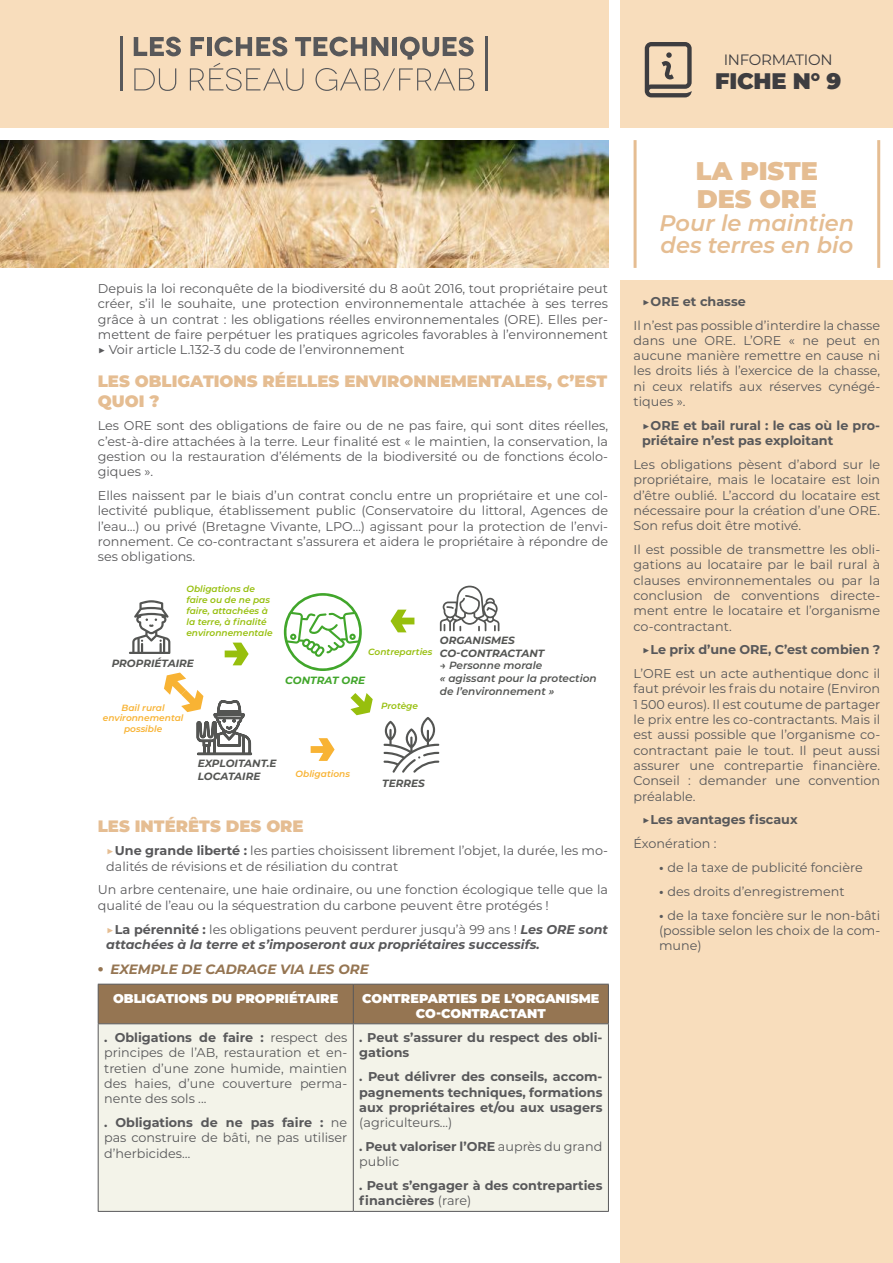
<style>
.page{position:relative;width:893px;height:1263px;background:#fff}
.page>*{position:absolute;margin:0;border:0;box-sizing:border-box;transform-origin:0 0}
.t1{font:900 25.5px/28.5px "Montserrat";color:#e5bd92}
.t2{font:italic 600 22.5px/22.5px "Montserrat";color:#e5bd92}
.t3{font:900 22.5px "Montserrat";letter-spacing:-.01em;color:#3e3d40}
.t4{font:900 16.5px/19.8px "Montserrat";color:#e5bd92}
.t5{font:15px "Montserrat";letter-spacing:-.02em;color:#3e3d40}
.t6{font:italic 700 13.5px "Montserrat";color:#957552}
.t7{font:12.75px/15.3px "Montserrat";color:#58585a;text-align:justify}
.t8{font:700 12.75px/15.3px "Montserrat";color:#58585a}
.t9{font:italic 700 12.75px/15.3px "Montserrat";color:#58585a}
.t10{font:900 12.75px/15.3px "Montserrat";color:#fff;text-align:center}
.t11{font:italic 700 10.5px/12.6px "Montserrat";color:#545553}
.t12{font:italic 600 10.5px/12.6px "Montserrat";color:#545553}
.t13{font:italic 700 10.5px "Montserrat";color:#41a62b}
.t14{font:italic 600 9px/10.8px "Montserrat";color:#97bf0d}
.t15{font:italic 600 9px/10.8px "Montserrat";color:#f8b334;text-align:center}
.s1{font-weight:900;color:#e5bd92}
.s2{font-weight:700}
.s3{font-weight:900;font-style:normal;color:#e5bd92}
.s4{font-style:normal}
.s5{font-weight:400;font-style:normal}
.s6{font-weight:900;font-style:normal}
.s7{font-weight:400}
.s8{font-weight:900}
</style>
<div class="page">
<div style="left:621px;top:0;width:272px;height:128px;background:#f8ddbc"></div>
<div style="left:621px;top:281px;width:272px;height:982px;background:#f8ddbc"></div>
<div style="left:0;top:0;width:608px;height:128px;background:#f8ddbc"></div>
<svg style="left:134px;top:37px;width:47px;height:19px"></svg>
<svg style="left:191px;top:37px;width:13px;height:19px"></svg>
<div style="left:207px;top:37px;width:5px;height:19px;background:#58585a"></div>
<svg style="left:215px;top:37px;width:72px;height:19px"></svg>
<svg style="left:295px;top:37px;width:93px;height:19px"></svg>
<hr style="left:393px;top:37px;width:4px;height:19px;background:#58585a">
<svg style="left:400px;top:37px;width:74px;height:23px"></svg>
<svg style="left:134px;top:68px;width:42px;height:23px"></svg>
<svg style="left:190px;top:63px;width:114px;height:28px"></svg>
<svg style="left:315px;top:68px;width:159px;height:23px"></svg>
<hr style="left:120px;top:37px;width:2px;height:54px;background:#58585a">
<hr style="left:486px;top:37px;width:2px;height:54px;background:#58585a">
<hr style="left:634px;top:140px;width:3px;height:128px;background:#e5bd92">
<hr style="left:877px;top:140px;width:3px;height:128px;background:#e5bd92">
<img style="left:0;top:140px;width:608px;height:128px">
<div style="left:99px;top:985px;width:509px;height:38px;background:#957552"></div>
<div style="left:99px;top:1024px;width:509px;height:187px;background:#f3f3e9"></div>
<hr style="left:98px;top:984px;width:255px;height:1px;background:#58585a">
<hr style="left:98px;top:984px;width:1px;height:39px;background:#58585a">
<hr style="left:353px;top:984px;width:256px;height:1px;background:#58585a">
<hr style="left:353px;top:984px;width:1px;height:39px;background:#58585a">
<hr style="left:608px;top:984px;width:1px;height:39px;background:#58585a">
<hr style="left:98px;top:1023px;width:255px;height:1px;background:#58585a">
<hr style="left:98px;top:1024px;width:1px;height:187px;background:#58585a">
<hr style="left:353px;top:1023px;width:256px;height:1px;background:#58585a">
<hr style="left:353px;top:1024px;width:1px;height:187px;background:#58585a">
<hr style="left:608px;top:1024px;width:1px;height:187px;background:#58585a">
<hr style="left:98px;top:1211px;width:255px;height:1px;background:#58585a">
<hr style="left:353px;top:1211px;width:256px;height:1px;background:#58585a">
<svg style="left:384px;top:717px;width:55px;height:56px"></svg>
<svg style="left:129px;top:600px;width:41px;height:54px"></svg>
<svg style="left:440px;top:586px;width:59px;height:45px"></svg>
<svg style="left:284px;top:593px;width:78px;height:78px"></svg>
<svg style="left:225px;top:643px;width:24px;height:22px"></svg>
<svg style="left:164px;top:672px;width:88px;height:83px"></svg>
<svg style="left:350px;top:693px;width:23px;height:22px"></svg>
<svg style="left:311px;top:738px;width:24px;height:23px"></svg>
<svg style="left:390px;top:610px;width:24px;height:22px"></svg>
<svg style="left:645px;top:42px;width:47px;height:55px"></svg>
<p class="t5" style="left:724px;top:49px;width:110px">INFORMATION</p>
<h2 class="t3" style="left:715px;top:64px;width:128px">FICHE N° 9</h2>
<p class="t7" style="left:98px;top:280px;width:512px">Depuis la loi reconquête de la biodiversité du 8 août 2016, tout propriétaire peut créer, s’il le souhaite, une protection environnementale attachée à ses terres grâce à un contrat : les obligations réelles environnementales (ORE). Elles per&shy;mettent de faire perpétuer les pratiques agricoles favorables à l’environnement ▶ Voir article L.132-3 du code de l’environnement</p>
<p class="t4" style="left:98px;top:370px;width:511px">LES OBLIGATIONS RÉELLES ENVIRONNEMENTALES, C’EST<br>QUOI ?</p>
<p class="t7" style="left:98px;top:418px;width:512px">Les ORE sont des obligations de faire ou de ne pas faire, qui sont dites réelles, c’est-à-dire attachées à la terre. Leur finalité est « le maintien, la conservation, la gestion ou la restauration d’éléments de la biodiversité ou de fonctions écolo&shy;giques ».</p>
<p class="t7" style="left:98px;top:487px;width:512px">Elles naissent par le biais d’un contrat conclu entre un propriétaire et une col&shy;lectivité publique, établissement public (Conservatoire du littoral, Agences de l’eau…) ou privé (Bretagne Vivante, LPO…) agissant pour la protection de l’envi&shy;ronnement. Ce co-contractant s’assurera et aidera le propriétaire à répondre de ses obligations.</p>
<p class="t14" style="left:186px;top:583px;width:88px">Obligations de faire ou de ne pas faire, attachées à la terre, à finalité environnementale</p>
<p class="t11" style="left:112px;top:656px;width:84px">PROPRIÉTAIRE</p>
<p class="t15" style="left:103px;top:701px;width:82px">Bail rural environnemental possible</p>
<p class="t11" style="left:440px;top:634px;width:106px">ORGANISMES<br>CO-CONTRACTANT</p>
<p class="t12" style="left:440px;top:659px;width:158px">→ Personne morale<br>« agissant pour la protection de l’environnement »</p>
<p class="t14" style="left:368px;top:646px;width:66px">Contreparties</p>
<p class="t13" style="left:285px;top:673px;width:81px">CONTRAT ORE</p>
<p class="t14" style="left:381px;top:699px;width:38px">Protège</p>
<p class="t11" style="left:198px;top:756px;width:80px">EXPLOITANT.E<br>LOCATAIRE</p>
<p class="t15" style="left:296px;top:768px;width:56px">Obligations</p>
<p class="t11" style="left:382px;top:777px;width:44px">TERRES</p>
<p class="t4" style="left:98px;top:815px;width:207px">LES INTÉRÊTS DES ORE</p>
<p class="t7" style="left:106px;top:843px;width:503px"><span class="s1">▶</span><span class="s2">Une grande liberté :</span> les parties choisissent librement l’objet, la durée, les mo&shy;dalités de révisions et de résiliation du contrat</p>
<p class="t7" style="left:98px;top:882px;width:512px">Un arbre centenaire, une haie ordinaire, ou une fonction écologique telle que la qualité de l’eau ou la séquestration du carbone peuvent être protégés !</p>
<p class="t9" style="left:106px;top:921px;width:503px"><span class="s3">▶</span><span class="s4">La pérennité :</span> <span class="s5">les obligations peuvent perdurer jusqu’à 99 ans !</span> Les ORE sont attachées à la terre et s’imposeront aux propriétaires successifs.</p>
<p class="t6" style="left:98px;top:959px;width:272px"><span class="s6">•</span> EXEMPLE DE CADRAGE VIA LES ORE</p>
<p class="t10" style="left:113px;top:989px;width:227px">OBLIGATIONS DU PROPRIÉTAIRE</p>
<p class="t10" style="left:362px;top:989px;width:239px">CONTREPARTIES DE L’ORGANISME<br>CO-CONTRACTANT</p>
<p class="t7" style="left:104px;top:1029px;width:245px"><span class="s2">. Obligations de faire :</span> respect des principes de l’AB, restauration et en&shy;tretien d’une zone humide, maintien des haies, d’une couverture perma&shy;nente des sols ...</p>
<p class="t7" style="left:104px;top:1114px;width:245px"><span class="s2">. Obligations de ne pas faire :</span> ne pas construire de bâti, ne pas utiliser d’herbicides…</p>
<p class="t8" style="left:359px;top:1029px;width:245px">. Peut s’assurer du respect des obli&shy;gations</p>
<p class="t8" style="left:359px;top:1068px;width:245px;text-align:justify">. Peut délivrer des conseils, accom&shy;pagnements techniques, formations aux propriétaires et/ou aux usagers</p>
<p class="t7" style="left:359px;top:1110px;width:245px;line-height:23.9px">(agriculteurs…)<br><span class="s2">. Peut valoriser l’ORE</span> auprès du grand</p>
<p class="t7" style="left:359px;top:1154px;width:41px">public</p>
<p class="t8" style="left:359px;top:1177px;width:245px">. Peut s’engager à des contreparties financières <span class="s7">(rare)</span></p>
<h1 class="t1" style="left:696px;top:155px;width:124px">LA PISTE<br>DES ORE</h1>
<h2 class="t2" style="left:659px;top:210px;width:196px">Pour le maintien des terres en bio</h2>
<p class="t7" style="left:634px;top:289px;width:248px;line-height:23.9px;text-indent:9px"><span class="s8">▶</span><span class="s2">ORE et chasse<br></span>Il n’est pas possible d’interdire la chasse</p>
<p class="t7" style="left:634px;top:332px;width:248px">dans une ORE. L’ORE « ne peut en aucune manière remettre en cause ni les droits liés à l’exercice de la chasse, ni ceux relatifs aux réserves cynégé&shy;tiques ».</p>
<p class="t8" style="left:642px;top:417px;width:240px"><span class="s8">▶</span>ORE et bail rural : le cas où le pro&shy;priétaire n’est pas exploitant</p>
<p class="t7" style="left:634px;top:456px;width:248px">Les obligations pèsent d’abord sur le propriétaire, mais le locataire est loin d’être oublié. L’accord du locataire est nécessaire pour la création d’une ORE.<br>Son refus doit être motivé.</p>
<p class="t7" style="left:634px;top:541px;width:248px">Il est possible de transmettre les obli&shy;gations au locataire par le bail rural à clauses environnementales ou par la conclusion de conventions directe&shy;ment entre le locataire et l’organisme co-contractant.</p>
<p class="t7" style="left:634px;top:637px;width:248px;line-height:23.9px;text-align:right"><span class="s8">▶</span><span class="s2">Le prix d’une ORE, C’est combien ?<br></span>L’ORE est un acte authentique donc il</p>
<p class="t7" style="left:634px;top:681px;width:248px">faut prévoir les frais du notaire (Environ 1 500 euros). Il est coutume de partager le prix entre les co-contractants. Mais il est aussi possible que l’organisme co&shy;contractant paie le tout. Il peut aussi assurer une contrepartie financière.<br>Conseil : demander une convention préalable.</p>
<p class="t8" style="left:634px;top:807px;width:166px;line-height:23.9px;text-indent:9px"><span class="s8">▶</span>Les avantages fiscaux<br><span class="s7">Éxonération :</span></p>
<p class="t7" style="left:659px;top:859px;width:205px"><span class="s2">•</span> de la taxe de publicité foncière</p>
<p class="t7" style="left:659px;top:883px;width:187px"><span class="s2">•</span> des droits d’enregistrement</p>
<p class="t7" style="left:659px;top:907px;width:223px"><span class="s2">•</span> de la taxe foncière sur le non-bâti (possible selon les choix de la com&shy;mune)</p>
</div>
